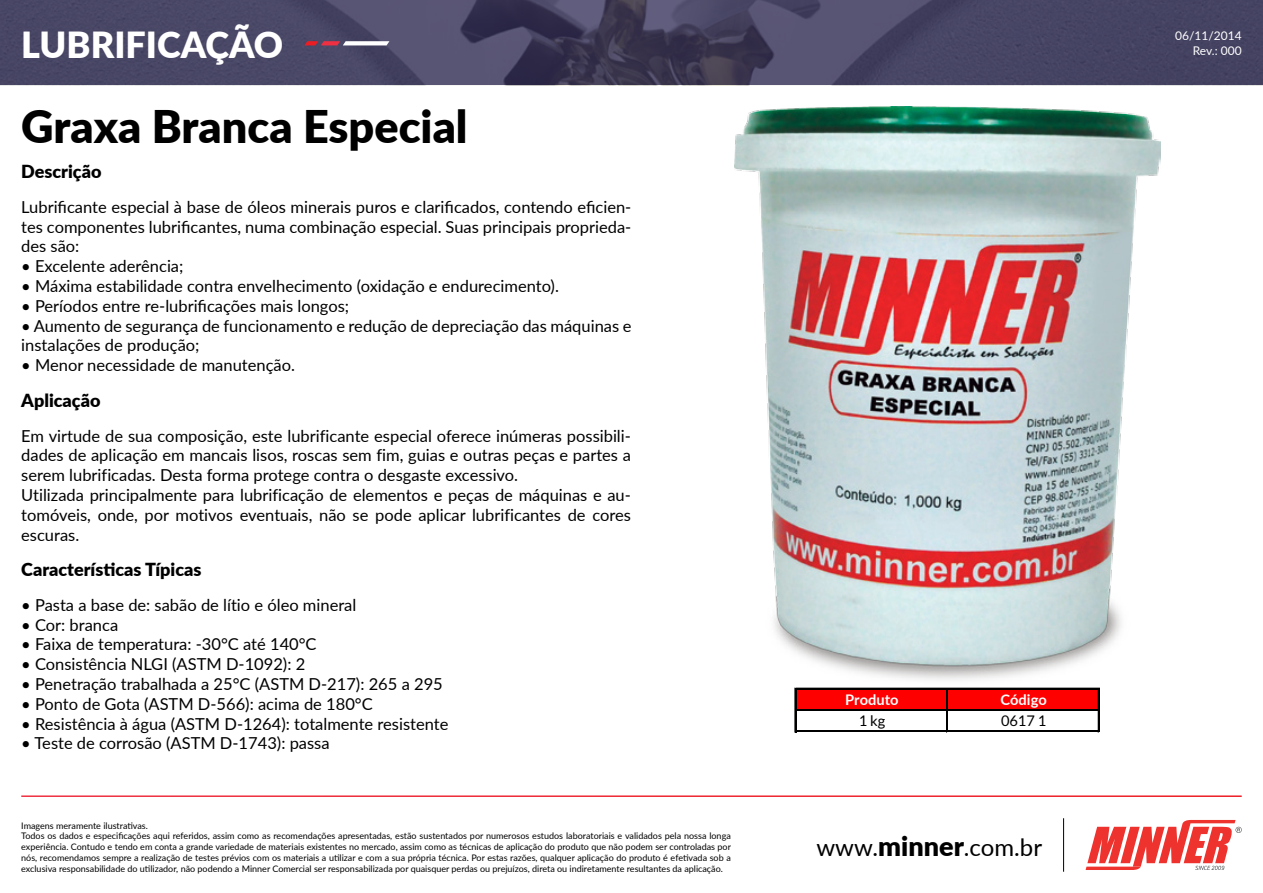
<style>
.page{position:relative;width:1263px;height:893px;background:#fff}
.page>*{position:absolute;margin:0;border:0;box-sizing:border-box;transform-origin:0 0}
.t1{font:900 45px "Lato";color:#000}
.t2{font:900 36px "Lato";color:#fff}
.t3{font:24px "Lato";color:#000}
.t4{font:900 18px "Lato";color:#000}
.t5{font:16.5px/19.8px "Lato";color:#000}
.t6{font:700 14.7px "Lato";color:#fff}
.t7{font:14.7px "Lato";color:#000}
.t8{font:12px/14.4px "Lato";color:#fff;text-align:right}
.t9{font:9px/10.8px "Lato";color:#000}
.s1{font-weight:900;font-size:27px}
</style>
<div class="page">
<hr style="left:1063px;top:818px;width:1px;height:54px;background:#000">
<img style="left:0;top:0;width:1263px;height:85px">
<svg style="left:304px;top:41px;width:85px;height:4px"></svg>
<svg style="left:1085px;top:820px;width:157px;height:50px"></svg>
<div style="left:796px;top:689px;width:303px;height:21px;background:#f00"></div>
<hr style="left:795px;top:688px;width:1px;height:44px;background:#000">
<hr style="left:946px;top:689px;width:2px;height:43px;background:#000">
<hr style="left:1098px;top:689px;width:1px;height:43px;background:#000">
<hr style="left:796px;top:688px;width:303px;height:1px;background:#000">
<hr style="left:796px;top:709px;width:303px;height:2px;background:#000">
<hr style="left:796px;top:731px;width:303px;height:1px;background:#000">
<img style="left:734px;top:106px;width:426px;height:582px">
<h2 class="t2" style="left:21px;top:18px;width:263px">LUBRIFICAÇÃO</h2>
<h1 class="t1" style="left:21px;top:92px;width:448px">Graxa Branca Especial</h1>
<p class="t4" style="left:21px;top:158px;width:82px">Descrição</p>
<p class="t5" style="left:21px;top:196px;width:612px;text-align:justify">Lubrificante especial à base de óleos minerais puros e clarificados, contendo eficien&shy;tes componentes lubrificantes, numa combinação especial. Suas principais proprieda&shy;des são:</p>
<p class="t5" style="left:21px;top:256px;width:164px">• Excelente aderência;</p>
<p class="t5" style="left:21px;top:275px;width:539px">• Máxima estabilidade contra envelhecimento (oxidação e endurecimento).</p>
<p class="t5" style="left:21px;top:295px;width:329px">• Períodos entre re-lubrificações mais longos;</p>
<p class="t5" style="left:21px;top:315px;width:612px">• Aumento de segurança de funcionamento e redução de depreciação das máquinas e instalações de produção;</p>
<p class="t5" style="left:21px;top:355px;width:275px">• Menor necessidade de manutenção.</p>
<p class="t4" style="left:21px;top:387px;width:81px">Aplicação</p>
<p class="t5" style="left:21px;top:425px;width:611px">Em virtude de sua composição, este lubrificante especial oferece inúmeras possibili&shy;dades de aplicação em mancais lisos, roscas sem fim, guias e outras peças e partes a serem lubrificadas. Desta forma protege contra o desgaste excessivo.<br>Utilizada principalmente para lubrificação de elementos e peças de máquinas e au&shy;tomóveis, onde, por motivos eventuais, não se pode aplicar lubrificantes de cores escuras.</p>
<p class="t4" style="left:21px;top:556px;width:182px">Características Típicas</p>
<p class="t5" style="left:21px;top:594px;width:337px">• Pasta a base de: sabão de lítio e óleo mineral</p>
<p class="t5" style="left:21px;top:614px;width:98px">• Cor: branca</p>
<p class="t5" style="left:21px;top:634px;width:297px">• Faixa de temperatura: -30°C até 140°C</p>
<p class="t5" style="left:21px;top:654px;width:285px">• Consistência NLGI (ASTM D-1092): 2</p>
<p class="t5" style="left:21px;top:673px;width:423px">• Penetração trabalhada a 25°C (ASTM D-217): 265 a 295</p>
<p class="t5" style="left:21px;top:693px;width:353px">• Ponto de Gota (ASTM D-566): acima de 180°C</p>
<p class="t5" style="left:21px;top:713px;width:429px">• Resistência à água (ASTM D-1264): totalmente resistente</p>
<p class="t5" style="left:21px;top:733px;width:310px">• Teste de corrosão (ASTM D-1743): passa</p>
<p class="t9" style="left:21px;top:819px;width:711px">Imagens meramente ilustrativas.<br>Todos os dados e especificações aqui referidos, assim como as recomendações apresentadas, estão sustentados por numerosos estudos laboratoriais e validados pela nossa longa experiência. Contudo e tendo em conta a grande variedade de materiais existentes no mercado, assim como as técnicas de aplicação do produto que não podem ser controladas por nós, recomendamos sempre a realização de testes prévios com os materiais a utilizar e com a sua própria técnica. Por estas razões, qualquer aplicação do produto é efetivada sob a exclusiva responsabilidade do utilizador, não podendo a Minner Comercial ser responsabilizada por quaisquer perdas ou prejuízos, direta ou indiretamente resultantes da aplicação.</p>
<p class="t6" style="left:845px;top:689px;width:55px">Produto</p>
<p class="t6" style="left:1000px;top:689px;width:48px">Código</p>
<p class="t7" style="left:859px;top:713px;width:28px">1 kg</p>
<p class="t7" style="left:1001px;top:713px;width:47px">0617 1</p>
<h3 class="t3" style="left:816px;top:830px;width:227px">www.<span class="s1">minner</span>.com.br</h3>
<p class="t8" style="left:1175px;top:28px;width:68px">06/11/2014<br>Rev.: 000</p>
</div>
